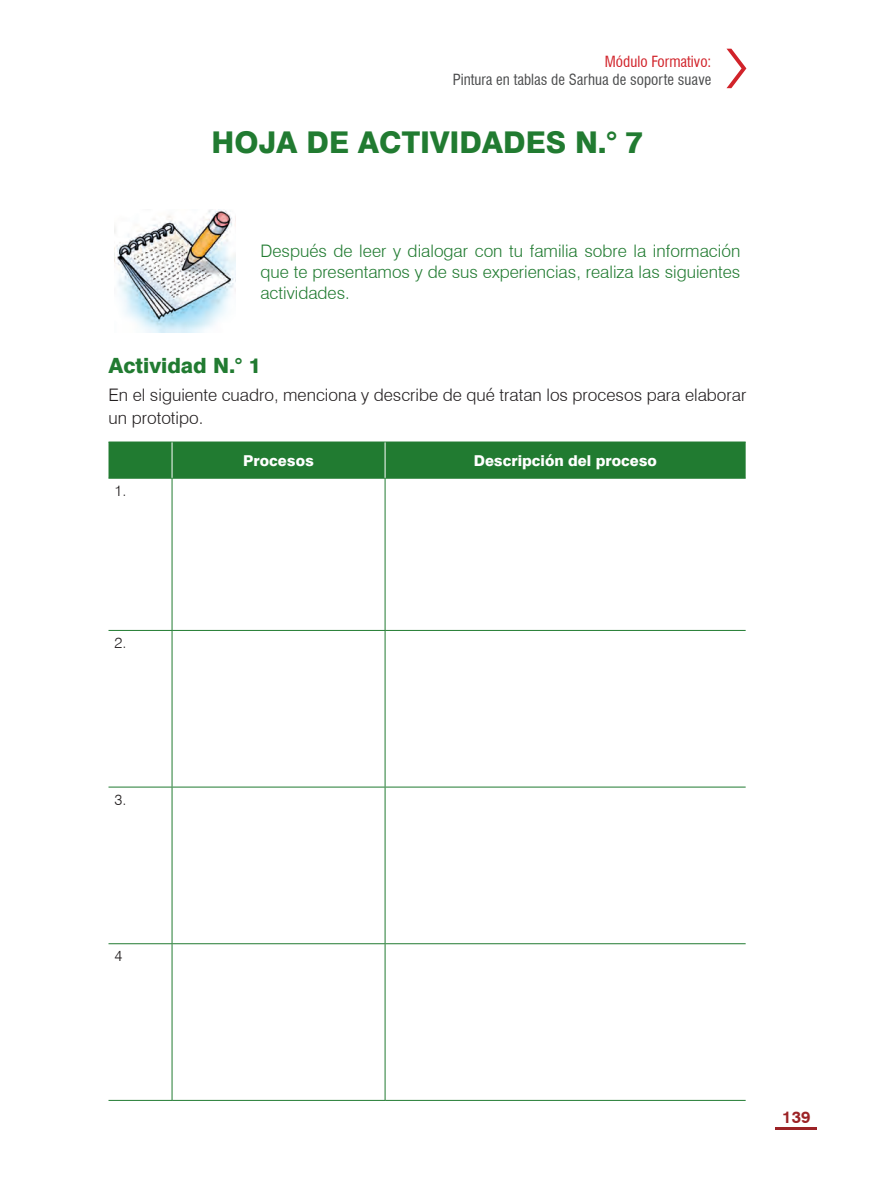
<style>
.page{position:relative;width:872px;height:1189px;background:#fff}
.page>*{position:absolute;margin:0;border:0;box-sizing:border-box;transform-origin:0 0}
.Hoja_de_actividad{font:800 30px "Swiss 721 BT";color:#217b31}
.Actividad_1{font:800 21px "Swiss 721 BT";color:#217b31}
.t1{font:300 17.25px/21px "Swiss 721 BT";color:#217b31;text-align:justify}
.Texto{font:300 17.25px/22.5px "Swiss 721 BT";color:#231f20}
.t2{font:700 16.5px "Swiss 721 BT";color:#9c2326}
.t3{font:condensed 15px "Swiss 721 BT";color:#4b4c4d}
.t4{font:800 15px "Swiss 721 BT";color:#fff}
.t5{font:condensed 15px "Swiss 721 BT";color:#d1232a}
.t6{font:300 15px "Swiss 721 BT";color:#231f20}
</style>
<div class="page">
<hr style="left:776px;top:1126px;width:41px;height:3px;background:#9c2326">
<svg style="left:726px;top:49px;width:20px;height:39px"></svg>
<img style="left:114px;top:210px;width:122px;height:122px">
<div style="left:108px;top:442px;width:638px;height:35px;background:#217b31"></div>
<hr style="left:108px;top:441px;width:64px;height:1px;background:#217b31">
<hr style="left:172px;top:441px;width:213px;height:1px;background:#217b31">
<hr style="left:385px;top:441px;width:361px;height:1px;background:#217b31">
<hr style="left:108px;top:477px;width:64px;height:1px;background:#217b31">
<hr style="left:172px;top:477px;width:213px;height:1px;background:#217b31">
<hr style="left:172px;top:478px;width:1px;height:152px;background:#217b31">
<hr style="left:385px;top:477px;width:361px;height:1px;background:#217b31">
<hr style="left:385px;top:478px;width:1px;height:152px;background:#217b31">
<hr style="left:108px;top:630px;width:64px;height:1px;background:#217b31">
<hr style="left:172px;top:630px;width:213px;height:1px;background:#217b31">
<hr style="left:172px;top:630px;width:1px;height:156px;background:#217b31">
<hr style="left:385px;top:630px;width:361px;height:1px;background:#217b31">
<hr style="left:385px;top:630px;width:1px;height:156px;background:#217b31">
<hr style="left:108px;top:786px;width:64px;height:1px;background:#217b31">
<hr style="left:172px;top:786px;width:213px;height:1px;background:#217b31">
<hr style="left:172px;top:787px;width:1px;height:156px;background:#217b31">
<hr style="left:385px;top:786px;width:361px;height:1px;background:#217b31">
<hr style="left:385px;top:787px;width:1px;height:156px;background:#217b31">
<hr style="left:108px;top:943px;width:64px;height:1px;background:#217b31">
<hr style="left:172px;top:943px;width:213px;height:1px;background:#217b31">
<hr style="left:172px;top:943px;width:1px;height:156px;background:#217b31">
<hr style="left:385px;top:943px;width:361px;height:1px;background:#217b31">
<hr style="left:385px;top:943px;width:1px;height:156px;background:#217b31">
<hr style="left:108px;top:1099px;width:64px;height:1px;background:#217b31">
<hr style="left:172px;top:1099px;width:213px;height:1px;background:#217b31">
<hr style="left:385px;top:1099px;width:361px;height:1px;background:#217b31">
<hr style="left:172px;top:442px;width:1px;height:35px;background:#fff">
<hr style="left:385px;top:442px;width:1px;height:35px;background:#fff">
<p class="t5" style="left:605px;top:52px;width:108px">Módulo Formativo:</p>
<p class="t3" style="left:453px;top:70px;width:260px">Pintura en tablas de Sarhua de soporte suave</p>
<p class="Hoja_de_actividad" style="left:212px;top:124px;width:433px">HOJA DE ACTIVIDADES N.° 7</p>
<p class="t1" style="left:260px;top:240px;width:481px">Después de leer y dialogar con tu familia sobre la información que te presentamos y de sus experiencias, realiza las siguientes actividades.</p>
<p class="Actividad_1" style="left:108px;top:352px;width:154px">Actividad N.° 1</p>
<p class="Texto" style="left:108px;top:383px;width:639px">En el siguiente cuadro, menciona y describe de qué tratan los procesos para elaborar un prototipo.</p>
<p class="t4" style="left:243px;top:451px;width:72px">Procesos</p>
<p class="t4" style="left:474px;top:451px;width:185px">Descripción del proceso</p>
<p class="t6" style="left:114px;top:481px;width:13px">1.</p>
<p class="t6" style="left:114px;top:633px;width:13px">2.</p>
<p class="t6" style="left:114px;top:789px;width:13px">3.</p>
<p class="t6" style="left:114px;top:946px;width:9px">4</p>
<p class="t2" style="left:782px;top:1104px;width:30px">139</p>
</div>
